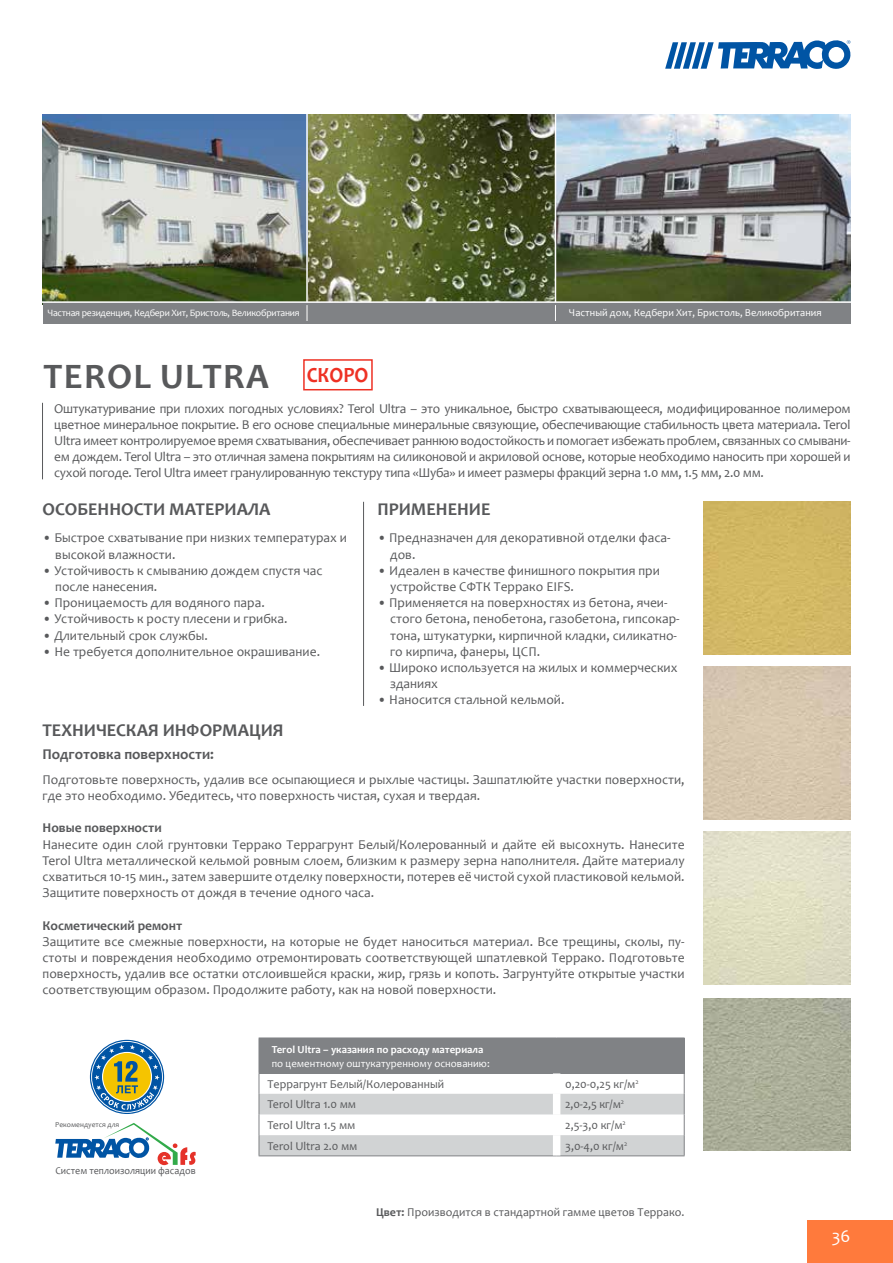
<style>
.page{position:relative;width:893px;height:1263px;background:#fff}
.page>*{position:absolute;margin:0;border:0;box-sizing:border-box;transform-origin:0 0}
.t1{font:700 36px "Candara";letter-spacing:.04em;color:#58595b}
.t2{font:700 21.9px "Candara";color:#ee3124;scale:.91 1}
.t3{font:700 18px "Candara";color:#58595b}
.t4{font:18px "Candara";color:#fff}
.t5{font:700 15px "Candara";color:#58595b}
.t6{font:13.5px/16.2px "Candara";color:#58595b}
.t7{font:700 13.5px "Candara";color:#58595b}
.t8{font:12px "Candara";color:#58595b}
.t9{font:700 10.8px "Candara";color:#fff}
.t10{font:10.8px "Candara";color:#fff}
.t11{font:10.5px "Candara";color:#fff}
.t12{font:10.5px "Candara";color:#58595b;scale:.96 1}
.t13{font:9.75px "Candara";letter-spacing:-.025em;color:#fff}
.t14{font:7.5px "Candara";color:#58595b}
.s1{font-weight:700}
</style>
<div class="page">
<svg style="left:665px;top:40px;width:186px;height:29px"></svg>
<div style="left:808px;top:1220px;width:85px;height:43px;background:#ff7a3c"></div>
<img style="left:308px;top:114px;width:247px;height:187px">
<img style="left:43px;top:114px;width:263px;height:187px">
<img style="left:556px;top:114px;width:294px;height:187px">
<div style="left:43px;top:302px;width:807px;height:21px;background:#808285"></div>
<hr style="left:41px;top:301px;width:827px;height:2px;background:#fff">
<img style="left:704px;top:831px;width:146px;height:153px">
<div style="left:704px;top:502px;width:146px;height:152px;background:#d2b864"></div>
<svg style="left:555px;top:305px;width:1px;height:16px"></svg>
<svg style="left:307px;top:305px;width:1px;height:16px"></svg>
<div style="left:704px;top:667px;width:146px;height:152px;background:#d6c6ae"></div>
<img style="left:704px;top:998px;width:146px;height:153px">
<hr style="left:42px;top:403px;width:1px;height:76px;background:#58595b">
<hr style="left:363px;top:502px;width:1px;height:204px;background:#58595b">
<div style="left:303px;top:359px;width:70px;height:31px;border:2px solid #ee3124"></div>
<div style="left:259px;top:1038px;width:425px;height:35px;background:#808285"></div>
<hr style="left:259px;top:1037px;width:298px;height:1px;background:#808285">
<hr style="left:557px;top:1037px;width:128px;height:1px;background:#808285">
<hr style="left:684px;top:1038px;width:1px;height:35px;background:#808285">
<svg style="left:259px;top:1073px;width:426px;height:82px"></svg>
<hr style="left:259px;top:1155px;width:298px;height:1px;background:#808285">
<hr style="left:557px;top:1155px;width:128px;height:1px;background:#808285">
<div style="left:553px;top:1073px;width:7px;height:21px;background:#fff"></div>
<div style="left:553px;top:1094px;width:7px;height:20px;background:#fff"></div>
<div style="left:553px;top:1114px;width:7px;height:21px;background:#fff"></div>
<div style="left:553px;top:1135px;width:7px;height:20px;background:#fff"></div>
<svg style="left:90px;top:1040px;width:74px;height:74px"></svg>
<svg style="left:91px;top:1041px;width:72px;height:72px"></svg>
<svg style="left:92px;top:1042px;width:70px;height:70px"></svg>
<svg style="left:94px;top:1045px;width:66px;height:65px;background:#879d7f"></svg>
<svg style="left:55px;top:1123px;width:141px;height:42px"></svg>
<p class="t13" style="left:47px;top:306px;width:254px">Частная резиденция, Кедбери Хит, Бристоль, Великобритания</p>
<p class="t11" style="left:569px;top:306px;width:254px">Частный дом, Кедбери Хит, Бристоль, Великобритания</p>
<h1 class="t1" style="left:43px;top:353px;width:227px">TEROL ULTRA</h1>
<h2 class="t2" style="left:307px;top:361px;width:69px">СКОРО</h2>
<p class="t6" style="left:54px;top:400px;width:798px;text-align:justify">Оштукатуривание при плохих погодных условиях? Terol Ultra – это уникальное, быстро схватывающееся, модифицированное полимером цветное минеральное покрытие. В его основе специальные минеральные связующие, обеспечивающие стабильность цвета материала. Terol Ultra имеет контролируемое время схватывания, обеспечивает раннюю водостойкость и помогает избежать проблем, связанных со смывани&shy;ем дождем. Terol Ultra – это отличная замена покрытиям на силиконовой и акриловой основе, которые необходимо наносить при хорошей и сухой погоде. Terol Ultra имеет гранулированную текстуру типа «Шуба» и имеет размеры фракций зерна 1.0 мм, 1.5 мм, 2.0 мм.</p>
<h3 class="t3" style="left:43px;top:498px;width:229px">ОСОБЕННОСТИ МАТЕРИАЛА</h3>
<h3 class="t3" style="left:377px;top:498px;width:115px">ПРИМЕНЕНИЕ</h3>
<p class="t6" style="left:55px;top:530px;width:293px;text-indent:-13px">• Быстрое схватывание при низких температурах и высокой влажности.</p>
<p class="t6" style="left:55px;top:562px;width:269px;text-indent:-13px">• Устойчивость к смыванию дождем спустя час после нанесения.</p>
<p class="t6" style="left:43px;top:595px;width:224px">• Проницаемость для водяного пара.</p>
<p class="t6" style="left:43px;top:611px;width:247px">• Устойчивость к росту плесени и грибка.</p>
<p class="t6" style="left:43px;top:627px;width:167px">• Длительный срок службы.</p>
<p class="t6" style="left:43px;top:643px;width:279px">• Не требуется дополнительное окрашивание.</p>
<h3 class="t3" style="left:43px;top:719px;width:243px">ТЕХНИЧЕСКАЯ ИНФОРМАЦИЯ</h3>
<p class="t5" style="left:43px;top:745px;width:173px">Подготовка поверхности:</p>
<p class="t6" style="left:390px;top:530px;width:282px;text-indent:-13px">• Предназначен для декоративной отделки фаса&shy;дов.</p>
<p class="t6" style="left:390px;top:562px;width:271px;text-indent:-13px">• Идеален в качестве финишного покрытия при устройстве СФТК Террако EIFS.</p>
<p class="t6" style="left:390px;top:595px;width:291px;text-indent:-13px">• Применяется на поверхностях из бетона, ячеи&shy;стого бетона, пенобетона, газобетона, гипсокар&shy;тона, штукатурки, кирпичной кладки, силикатно&shy;го кирпича, фанеры, ЦСП.</p>
<p class="t6" style="left:390px;top:659px;width:289px;text-indent:-13px">• Широко используется на жилых и коммерческих зданиях</p>
<p class="t6" style="left:377px;top:692px;width:189px">• Наносится стальной кельмой.</p>
<p class="t6" style="left:43px;top:771px;width:644px">Подготовьте поверхность, удалив все осыпающиеся и рыхлые частицы. Зашпатлюйте участки поверхности, где это необходимо. Убедитесь, что поверхность чистая, сухая и твердая.</p>
<p class="t7" style="left:43px;top:819px;width:121px">Новые поверхности</p>
<p class="t6" style="left:43px;top:836px;width:644px;text-align:justify">Нанесите один слой грунтовки Террако Террагрунт Белый/Колерованный и дайте ей высохнуть. Нанесите Terol Ultra металлической кельмой ровным слоем, близким к размеру зерна наполнителя. Дайте материалу схватиться 10-15 мин., затем завершите отделку поверхности, потерев её чистой сухой пластиковой кельмой.<br>Защитите поверхность от дождя в течение одного часа.</p>
<p class="t7" style="left:43px;top:917px;width:141px">Косметический ремонт</p>
<p class="t6" style="left:43px;top:933px;width:644px;text-align:justify">Защитите все смежные поверхности, на которые не будет наноситься материал. Все трещины, сколы, пу&shy;стоты и повреждения необходимо отремонтировать соответствующей шпатлевкой Террако. Подготовьте поверхность, удалив все остатки отслоившейся краски, жир, грязь и копоть. Загрунтуйте открытые участки соответствующим образом. Продолжите работу, как на новой поверхности.</p>
<p class="t14" style="left:55px;top:1120px;width:66px">Рекомендуется для</p>
<p class="t12" style="left:55px;top:1163px;width:148px">Систем теплоизоляции фасадов</p>
<p class="t9" style="left:272px;top:1042px;width:213px">Terol Ultra – указания по расходу материала</p>
<p class="t10" style="left:272px;top:1057px;width:220px">по цементному оштукатуренному основанию:</p>
<p class="t8" style="left:267px;top:1076px;width:178px">Террагрунт Белый/Колерованный</p>
<p class="t8" style="left:565px;top:1076px;width:75px">0,20-0,25 кг/м<sup>2</sup></p>
<p class="t8" style="left:267px;top:1097px;width:90px">Terol Ultra 1.0 мм</p>
<p class="t8" style="left:565px;top:1097px;width:60px">2,0-2,5 кг/м<sup>2</sup></p>
<p class="t8" style="left:267px;top:1118px;width:89px">Terol Ultra 1.5 мм</p>
<p class="t8" style="left:565px;top:1118px;width:62px">2,5-3,0 кг/м<sup>2</sup></p>
<p class="t8" style="left:267px;top:1138px;width:92px">Terol Ultra 2.0 мм</p>
<p class="t8" style="left:565px;top:1138px;width:64px">3,0-4,0 кг/м<sup>2</sup></p>
<p class="t8" style="left:376px;top:1204px;width:310px"><span class="s1">Цвет:</span> Производится в стандартной гамме цветов Террако.</p>
<h3 class="t4" style="left:832px;top:1225px;width:20px">36</h3>
</div>
